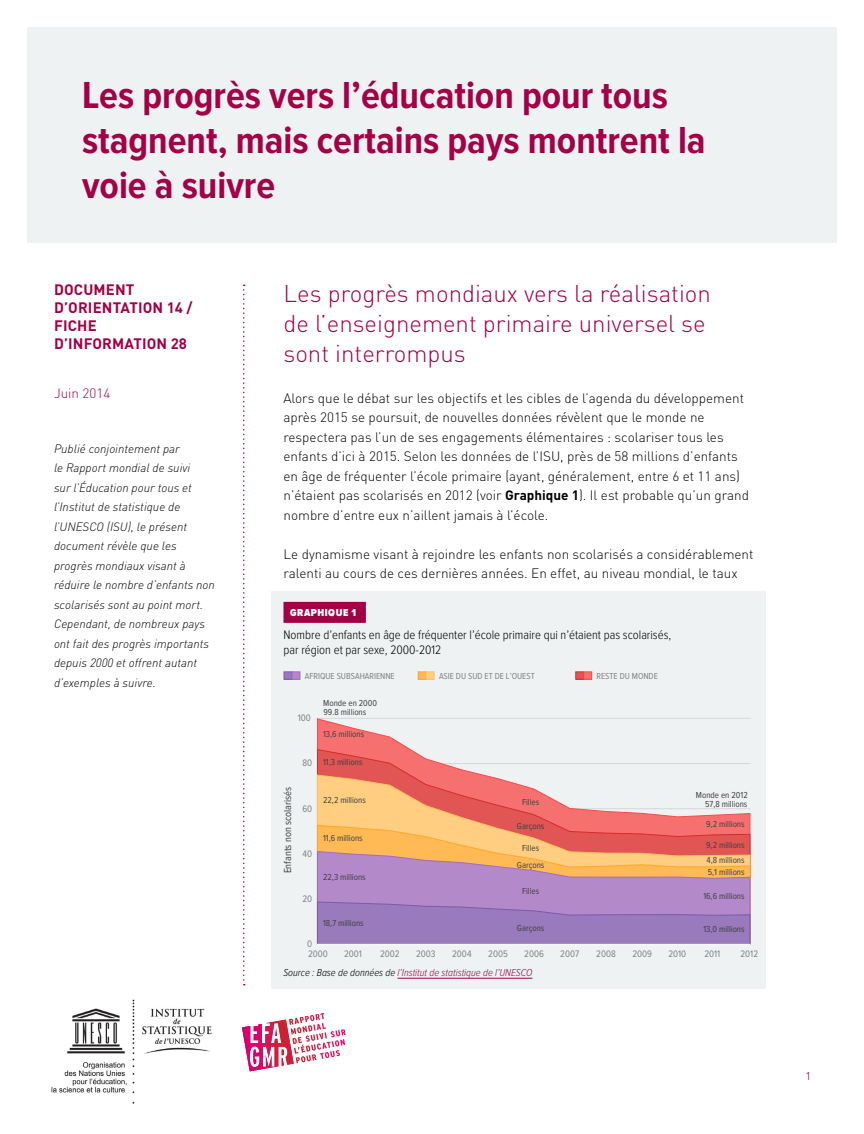
<style>
.page{position:relative;width:864px;height:1134px;background:#fff}
.page>*{position:absolute;margin:0;border:0;box-sizing:border-box;transform-origin:0 0}
.t1{font:700 39px/45px "Proxima Nova Cond";color:#a30046}
.t2{font:300 24px/30px "DINOT";color:#a30046}
.t3{font:700 15px/18px "DINOT";letter-spacing:.01em;color:#a30046}
.t4{font:300 13.5px/19.5px "DINOT";color:#000}
.t5{font:300 13.5px "DINOT";color:#a30046}
.t6{font:300 12.75px/15px "Proxima Nova Cond";color:#000}
.t7{font:italic 300 12px/19.5px "DINOT";color:#000}
.t8{font:300 12px "Proxima Nova Cond";color:#a30046}
.t9{font:italic 300 10.5px "Proxima Nova Cond";color:#a30046}
.t10{font:10.5px "Proxima Nova Cond";color:#414042}
.t11{font:900 10.5px "Proxima Nova Cond";letter-spacing:.05em;color:#fff}
.t12{font:9.75px "Proxima Nova Cond";color:#808285}
.t13{font:9px/9px "Proxima Nova Cond";color:#414042}
.t14{font:9px "Proxima Nova Cond";color:#808285}
.s1{font-weight:700}
.s2{color:#000}
</style>
<div class="page">
<div style="left:27px;top:27px;width:810px;height:216px;background:#eef2f2"></div>
<svg style="left:243px;top:285px;width:2px;height:700px"></svg>
<div style="left:271px;top:591px;width:495px;height:398px;background:#eef2f2"></div>
<hr style="left:317px;top:718px;width:434px;height:1px;background:#d9d8d8">
<hr style="left:317px;top:763px;width:434px;height:1px;background:#d9d8d8">
<hr style="left:317px;top:808px;width:434px;height:1px;background:#d9d8d8">
<hr style="left:317px;top:852px;width:434px;height:3px;background:#e0e0e0">
<hr style="left:317px;top:897px;width:434px;height:4px;background:#cf857d">
<hr style="left:317px;top:943px;width:434px;height:3px;background:#e0e0e0">
<svg style="left:317px;top:719px;width:93px;height:30px"></svg>
<svg style="left:317px;top:749px;width:168px;height:26px"></svg>
<svg style="left:317px;top:775px;width:433px;height:50px"></svg>
<svg style="left:317px;top:825px;width:433px;height:26px;background:#f28e61"></svg>
<svg style="left:317px;top:851px;width:433px;height:51px;background:#cb98a7"></svg>
<svg style="left:317px;top:902px;width:433px;height:42px;background:#9d7cbe"></svg>
<hr style="left:317px;top:944px;width:434px;height:2px;background:#f4f6f9">
<div style="left:284px;top:672px;width:8px;height:7px;background:#997abc"></div>
<div style="left:284px;top:672px;width:8px;height:7px;border:1px solid #7f59ab"></div>
<div style="left:418px;top:672px;width:8px;height:7px;background:#ffb955"></div>
<div style="left:418px;top:672px;width:8px;height:7px;border:1px solid #ffa72b"></div>
<div style="left:576px;top:672px;width:8px;height:7px;background:#e15555"></div>
<div style="left:576px;top:672px;width:8px;height:7px;border:1px solid #d92b2b"></div>
<div style="left:292px;top:672px;width:8px;height:7px;background:#b489ca"></div>
<div style="left:292px;top:672px;width:8px;height:7px;border:1px solid #a16cbd"></div>
<div style="left:426px;top:672px;width:8px;height:7px;background:#ffce81"></div>
<div style="left:426px;top:672px;width:8px;height:7px;border:1px solid #ffc261"></div>
<div style="left:584px;top:672px;width:8px;height:7px;background:#f77070"></div>
<div style="left:584px;top:672px;width:8px;height:7px;border:1px solid #f54c4c"></div>
<div style="left:284px;top:602px;width:82px;height:21px;background:#a30046"></div>
<hr style="left:398px;top:978px;width:134px;height:1px;background:#a30046">
<img style="left:51px;top:999px;width:161px;height:105px">
<svg style="left:242px;top:1013px;width:104px;height:58px"></svg>
<h1 class="t1" style="left:82px;top:74px;width:625px">Les progrès vers l’éducation pour tous stagnent, mais certains pays montrent la voie à suivre</h1>
<p class="t3" style="left:54px;top:280px;width:140px">DOCUMENT<br>D’ORIENTATION 14 /<br>FICHE<br>D’INFORMATION 28</p>
<p class="t5" style="left:54px;top:384px;width:58px">Juin 2014</p>
<p class="t7" style="left:54px;top:439px;width:162px">Publié conjointement par<br>le Rapport mondial de suivi<br>sur l’Éducation pour tous et l’Institut de statistique de l’UNESCO (ISU), le présent document révèle que les progrès mondiaux visant à réduire le nombre d’enfants non scolarisés sont au point mort.<br>Cependant, de nombreux pays ont fait des progrès importants depuis 2000 et offrent autant d’exemples à suivre.</p>
<h2 class="t2" style="left:284px;top:277px;width:429px">Les progrès mondiaux vers la réalisation de l’enseignement primaire universel se sont interrompus</h2>
<p class="t4" style="left:284px;top:388px;width:467px">Alors que le débat sur les objectifs et les cibles de l’agenda du développement après 2015 se poursuit, de nouvelles données révèlent que le monde ne respectera pas l’un de ses engagements élémentaires : scolariser tous les enfants d’ici à 2015. Selon les données de l’ISU, près de 58 millions d’enfants en âge de fréquenter l’école primaire (ayant, généralement, entre 6 et 11 ans) n’étaient pas scolarisés en 2012 (voir <span class="s1">GRAPHIQUE 1</span>). Il est probable qu’un grand nombre d’entre eux n’aillent jamais à l’école.</p>
<p class="t4" style="left:284px;top:544px;width:472px">Le dynamisme visant à rejoindre les enfants non scolarisés a considérablement ralenti au cours de ces dernières années. En effet, au niveau mondial, le taux</p>
<p class="t11" style="left:290px;top:608px;width:67px">GRAPHIQUE 1</p>
<p class="t6" style="left:284px;top:628px;width:389px">Nombre d’enfants en âge de fréquenter l’école primaire qui n’étaient pas scolarisés, par région et par sexe, 2000-2012</p>
<p class="t14" style="left:305px;top:671px;width:91px">AFRIQUE SUBSAHARIENNE</p>
<p class="t14" style="left:439px;top:671px;width:97px">ASIE DU SUD ET DE L’OUEST</p>
<p class="t14" style="left:597px;top:671px;width:63px">RESTE DU MONDE</p>
<p class="t12" style="left:298px;top:714px;width:15px">100</p>
<p class="t10" style="left:283px;top:873px;width:88px;rotate:-90deg">Enfants non scolarisés</p>
<p class="t12" style="left:303px;top:759px;width:11px">80</p>
<p class="t12" style="left:303px;top:804px;width:11px">60</p>
<p class="t12" style="left:303px;top:849px;width:11px">40</p>
<p class="t12" style="left:303px;top:894px;width:11px">20</p>
<p class="t12" style="left:307px;top:940px;width:7px">0</p>
<p class="t13" style="left:323px;top:699px;width:55px">Monde en 2000<br>99.8 millions</p>
<p class="t13" style="left:323px;top:730px;width:43px">13,6 millions</p>
<p class="t13" style="left:323px;top:758px;width:41px">11,3 millions</p>
<p class="t13" style="left:323px;top:796px;width:44px">22,2 millions</p>
<p class="t13" style="left:323px;top:834px;width:41px">11,6 millions</p>
<p class="t13" style="left:323px;top:873px;width:44px">22,3 millions</p>
<p class="t13" style="left:323px;top:919px;width:42px">18,7 millions</p>
<p class="t13" style="left:522px;top:798px;width:19px">Filles</p>
<p class="t13" style="left:517px;top:822px;width:29px">Garçons</p>
<p class="t13" style="left:522px;top:844px;width:19px">Filles</p>
<p class="t13" style="left:517px;top:861px;width:29px">Garçons</p>
<p class="t13" style="left:522px;top:887px;width:19px">Filles</p>
<p class="t13" style="left:517px;top:923px;width:29px">Garçons</p>
<p class="t13" style="left:696px;top:791px;width:53px;text-align:right">Monde en 2012<br>57,8 millions</p>
<p class="t13" style="left:706px;top:820px;width:40px">9,2 millions</p>
<p class="t13" style="left:706px;top:841px;width:40px">9,2 millions</p>
<p class="t13" style="left:707px;top:856px;width:40px">4,8 millions</p>
<p class="t13" style="left:708px;top:867px;width:38px">5,1 millions</p>
<p class="t13" style="left:703px;top:892px;width:43px">16,6 millions</p>
<p class="t13" style="left:703px;top:925px;width:43px">13,0 millions</p>
<p class="t12" style="left:308px;top:949px;width:21px">2000</p>
<p class="t12" style="left:344px;top:949px;width:19px">2001</p>
<p class="t12" style="left:380px;top:949px;width:21px">2002</p>
<p class="t12" style="left:416px;top:949px;width:21px">2003</p>
<p class="t12" style="left:452px;top:949px;width:21px">2004</p>
<p class="t12" style="left:488px;top:949px;width:21px">2005</p>
<p class="t12" style="left:524px;top:949px;width:21px">2006</p>
<p class="t12" style="left:560px;top:949px;width:20px">2007</p>
<p class="t12" style="left:596px;top:949px;width:21px">2008</p>
<p class="t12" style="left:632px;top:949px;width:21px">2009</p>
<p class="t12" style="left:668px;top:949px;width:19px">2010</p>
<p class="t12" style="left:704px;top:949px;width:17px">2011</p>
<p class="t12" style="left:740px;top:949px;width:19px">2012</p>
<p class="t9" style="left:284px;top:968px;width:250px"><span class="s2">Source : Base de données de</span> l’Institut de statistique de l’UNESCO</p>
<p class="t8" style="left:807px;top:1071px;width:5px">1</p>
</div>
